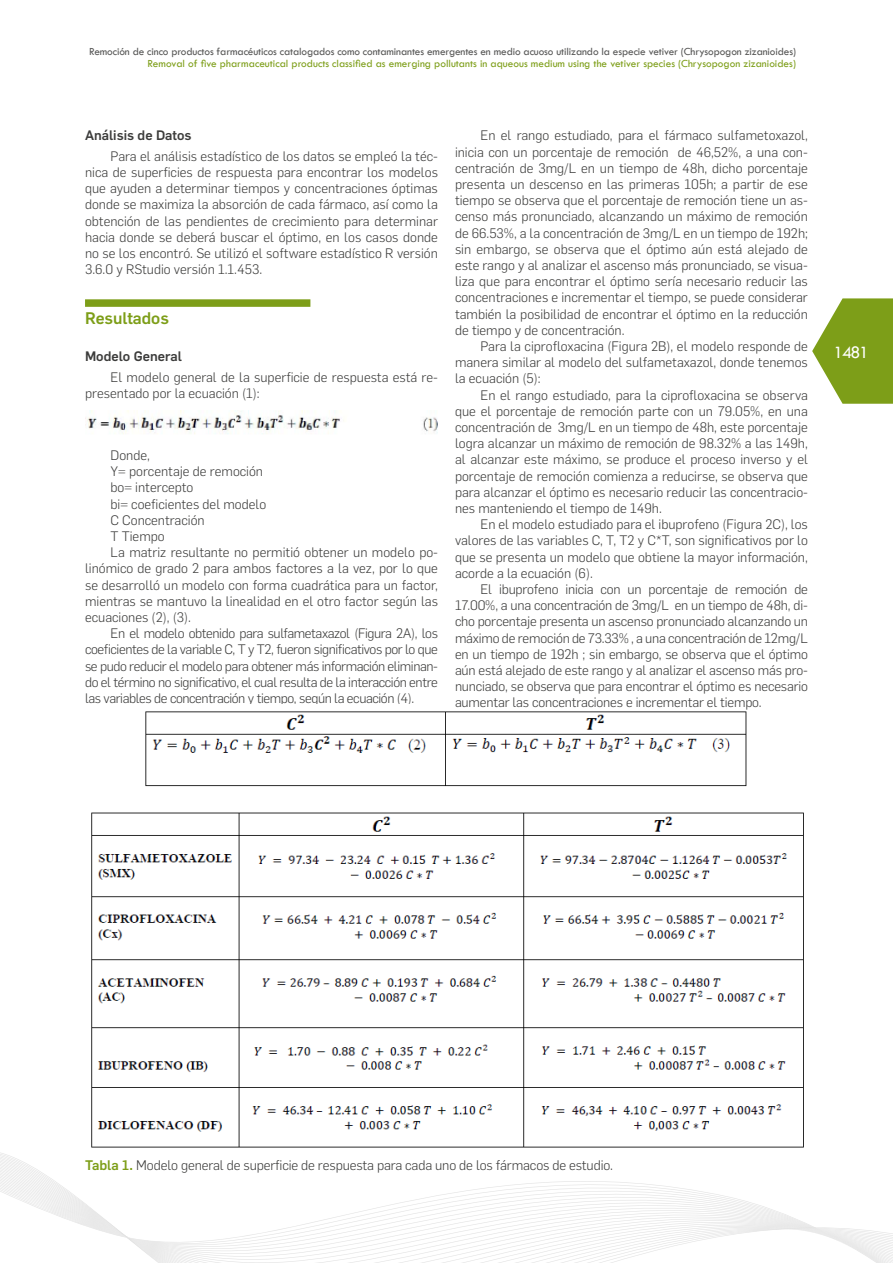
<style>
.page{position:relative;width:893px;height:1263px;background:#fff}
.page>*{position:absolute;margin:0;border:0;box-sizing:border-box;transform-origin:0 0}
.t1{font:18px "Tw Cen";color:#fff}
.t2{font:500 16.5px "Flama";color:#7d9e18}
.t3{font:300 13.65px "Flama";letter-spacing:-.01em;color:#3c3c3b}
.t4{font:300 13.5px/16.2px "Flama";color:#3c3c3b;text-align:justify}
.t5{font:300 13.5px "Flama";letter-spacing:-.03em;color:#3c3c3b}
.t6{font:500 13.5px "Flama";color:#3c3c3b}
.t7{font:11.25px "Tw Cen";letter-spacing:-.01em;color:#575756}
.t8{font:11.25px "Tw Cen";color:#7d9e18}
.s1{font-weight:500;color:#7d9e18}
</style>
<div class="page">
<svg style="left:812px;top:298px;width:81px;height:106px"></svg>
<svg style="left:0;top:1167px;width:893px;height:96px"></svg>
<img style="left:85px;top:411px;width:353px;height:23px">
<div style="left:85px;top:299px;width:225px;height:8px;background:#7d9e18"></div>
<img style="left:91px;top:711px;width:713px;height:437px">
<p class="t7" style="left:89px;top:45px;width:708px">Remoción de cinco productos farmacéuticos catalogados como contaminantes emergentes en medio acuoso utilizando la especie vetiver (Chrysopogon zizanioides)</p>
<p class="t8" style="left:148px;top:57px;width:650px">Removal of five pharmaceutical products classified as emerging pollutants in aqueous medium using the vetiver species (Chrysopogon zizanioides)</p>
<p class="t6" style="left:85px;top:126px;width:108px">Análisis de Datos</p>
<p class="t4" style="left:85px;top:147px;width:354px;text-indent:26px">Para el análisis estadístico de los datos se empleó la téc&shy;nica de superficies de respuesta para encontrar los modelos que ayuden a determinar tiempos y concentraciones óptimas donde se maximiza la absorción de cada fármaco, así como la obtención de las pendientes de crecimiento para determinar hacia donde se deberá buscar el óptimo, en los casos donde no se los encontró. Se utilizó el software estadístico R versión 3.6.0 y RStudio versión 1.1.453.</p>
<p class="t2" style="left:85px;top:306px;width:85px">Resultados</p>
<p class="t6" style="left:85px;top:347px;width:98px">Modelo General</p>
<p class="t4" style="left:85px;top:368px;width:354px;text-indent:26px">El modelo general de la superficie de respuesta está re&shy;presentado por la ecuación (1):</p>
<p class="t4" style="left:111px;top:446px;width:41px">Donde,</p>
<p class="t4" style="left:111px;top:462px;width:154px">Y= porcentaje de remoción</p>
<p class="t4" style="left:111px;top:479px;width:84px">bo= intercepto</p>
<p class="t4" style="left:111px;top:495px;width:157px">bi= coeficientes del modelo</p>
<p class="t4" style="left:111px;top:511px;width:96px">C Concentración</p>
<p class="t4" style="left:111px;top:527px;width:56px">T Tiempo</p>
<p class="t4" style="left:111px;top:543px;width:329px">La matriz resultante no permitió obtener un modelo po-</p>
<p class="t4" style="left:85px;top:560px;width:354px">linómico de grado 2 para ambos factores a la vez, por lo que</p>
<p class="t4" style="left:85px;top:576px;width:354px">se desarrolló un modelo con forma cuadrática para un factor,</p>
<p class="t4" style="left:85px;top:592px;width:354px">mientras se mantuvo la linealidad en el otro factor según las</p>
<p class="t4" style="left:85px;top:608px;width:108px">ecuaciones (2), (3).</p>
<p class="t5" style="left:111px;top:624px;width:329px">En el modelo obtenido para sulfametaxazol (Figura 2A), los</p>
<p class="t5" style="left:85px;top:640px;width:354px">coeficientes de la variable C, T y T2, fueron significativos por lo que</p>
<p class="t5" style="left:85px;top:657px;width:354px">se pudo reducir el modelo para obtener más información eliminan-</p>
<p class="t5" style="left:85px;top:673px;width:354px">do el término no significativo, el cual resulta de la interacción entre</p>
<p class="t5" style="left:85px;top:689px;width:331px">las variables de concentración y tiempo, según la ecuación (4).</p>
<p class="t4" style="left:455px;top:127px;width:354px;text-indent:26px">En el rango estudiado, para el fármaco sulfametoxazol, inicia con un porcentaje de remoción de 46,52%, a una con&shy;centración de 3mg/L en un tiempo de 48h, dicho porcentaje presenta un descenso en las primeras 105h; a partir de ese tiempo se observa que el porcentaje de remoción tiene un as&shy;censo más pronunciado, alcanzando un máximo de remoción de 66.53%, a la concentración de 3mg/L en un tiempo de 192h; sin embargo, se observa que el óptimo aún está alejado de este rango y al analizar el ascenso más pronunciado, se visua&shy;liza que para encontrar el óptimo sería necesario reducir las concentraciones e incrementar el tiempo, se puede considerar también la posibilidad de encontrar el óptimo en la reducción de tiempo y de concentración.</p>
<p class="t4" style="left:455px;top:337px;width:354px;text-indent:26px">Para la ciprofloxacina (Figura 2B), el modelo responde de manera similar al modelo del sulfametaxazol, donde tenemos la ecuación (5):</p>
<p class="t4" style="left:455px;top:386px;width:354px;text-indent:26px">En el rango estudiado, para la ciprofloxacina se observa que el porcentaje de remoción parte con un 79.05%, en una concentración de 3mg/L en un tiempo de 48h, este porcentaje logra alcanzar un máximo de remoción de 98.32% a las 149h, al alcanzar este máximo, se produce el proceso inverso y el porcentaje de remoción comienza a reducirse, se observa que para alcanzar el óptimo es necesario reducir las concentracio&shy;nes manteniendo el tiempo de 149h.</p>
<p class="t4" style="left:455px;top:516px;width:354px;text-indent:26px">En el modelo estudiado para el ibuprofeno (Figura 2C), los valores de las variables C, T, T2 y C*T, son significativos por lo que se presenta un modelo que obtiene la mayor información, acorde a la ecuación (6).</p>
<p class="t4" style="left:455px;top:580px;width:354px;text-indent:26px">El ibuprofeno inicia con un porcentaje de remoción de 17.00%, a una concentración de 3mg/L en un tiempo de 48h, di&shy;cho porcentaje presenta un ascenso pronunciado alcanzando un máximo de remoción de 73.33% , a una concentración de 12mg/L en un tiempo de 192h ; sin embargo, se observa que el óptimo aún está alejado de este rango y al analizar el ascenso más pro&shy;nunciado, se observa que para encontrar el óptimo es necesario aumentar las concentraciones e incrementar el tiempo.</p>
<h1 class="t1" style="left:833px;top:341px;width:37px">1481</h1>
<p class="t3" style="left:85px;top:1155px;width:529px"><span class="s1">Tabla 1.</span> Modelo general de superficie de respuesta para cada uno de los fármacos de estudio.</p>
</div>
